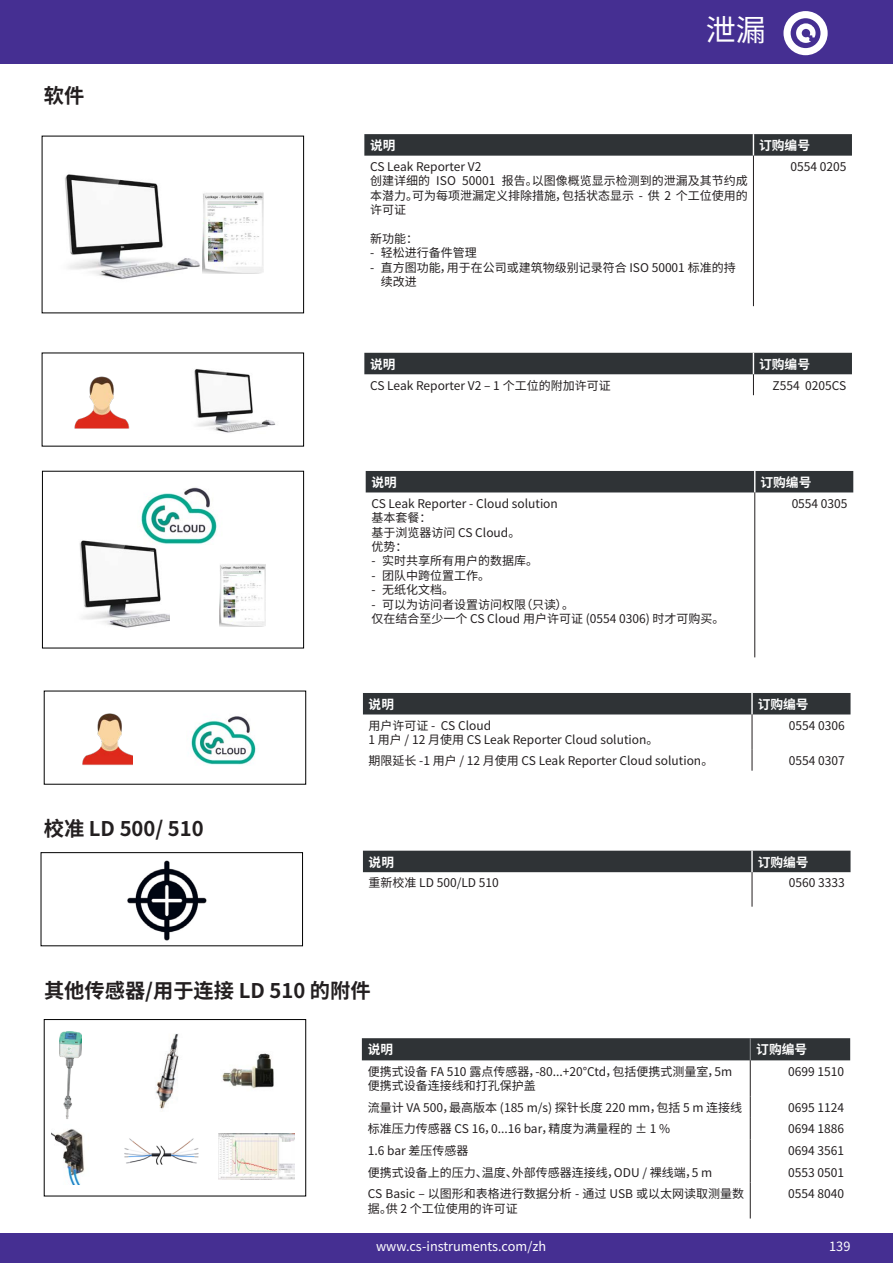
<style>
.page{position:relative;width:893px;height:1263px;background:#fff}
.page>*{position:absolute;margin:0;border:0;box-sizing:border-box;transform-origin:0 0}
.t1{font:30px "Noto Sans CJ Ksc";color:#fff}
.t2{font:700 20.25px "Noto Sans CJ Ksc";color:#231f20}
.t3{font:700 12.75px "Noto Sans CJ Ksc";color:#fff}
.t4{font:12.75px "Noto Sans CJ Ksc";color:#fff}
.t5{font:12px/14.4px "Noto Sans CJ Ksc";color:#231f20}
</style>
<div class="page">
<div style="left:0;top:0;width:893px;height:64px;background:#452f92"></div>
<div style="left:0;top:1233px;width:893px;height:30px;background:#452f92"></div>
<svg style="left:783px;top:11px;width:45px;height:44px"></svg>
<div style="left:362px;top:1038px;width:488px;height:22px;background:#2f3336"></div>
<hr style="left:750px;top:1060px;width:1px;height:36px;background:#231f20">
<svg style="left:750px;top:1096px;width:1px;height:86px"></svg>
<hr style="left:750px;top:1182px;width:1px;height:36px;background:#231f20">
<svg style="left:364px;top:134px;width:488px;height:22px;background:#34373a"></svg>
<hr style="left:753px;top:156px;width:1px;height:150px;background:#231f20">
<img style="left:202px;top:192px;width:61px;height:82px">
<svg style="left:364px;top:353px;width:488px;height:42px"></svg>
<div style="left:366px;top:471px;width:487px;height:21px;background:#2f3336"></div>
<hr style="left:754px;top:492px;width:1px;height:165px;background:#231f20">
<div style="left:363px;top:693px;width:487px;height:21px;background:#2f3336"></div>
<hr style="left:751px;top:693px;width:2px;height:21px;background:#fff">
<hr style="left:752px;top:714px;width:1px;height:36px;background:#231f20">
<svg style="left:752px;top:750px;width:1px;height:21px"></svg>
<img style="left:191px;top:716px;width:65px;height:49px">
<div style="left:363px;top:851px;width:487px;height:21px;background:#2f3336"></div>
<hr style="left:751px;top:851px;width:2px;height:21px;background:#fff">
<hr style="left:752px;top:872px;width:1px;height:35px;background:#231f20">
<img style="left:127px;top:860px;width:80px;height:81px">
<div style="left:41px;top:852px;width:262px;height:94px;border:1px solid #000"></div>
<div style="left:44px;top:1019px;width:262px;height:177px;border:1px solid #000"></div>
<img style="left:65px;top:174px;width:135px;height:105px">
<img style="left:82px;top:713px;width:50px;height:52px">
<img style="left:63px;top:376px;width:82px;height:70px">
<img style="left:155px;top:1033px;width:24px;height:76px">
<img style="left:221px;top:1053px;width:53px;height:36px">
<img style="left:60px;top:1031px;width:21px;height:88px">
<img style="left:124px;top:1138px;width:75px;height:27px">
<img style="left:51px;top:1129px;width:33px;height:56px">
<div style="left:218px;top:1130px;width:85px;height:55px;background:linear-gradient(to right,#fff,#fff)"></div>
<img style="left:218px;top:1134px;width:77px;height:45px">
<img style="left:194px;top:369px;width:82px;height:64px">
<img style="left:219px;top:564px;width:47px;height:63px">
<div style="left:42px;top:471px;width:262px;height:177px;border:1px solid #000"></div>
<img style="left:79px;top:540px;width:91px;height:88px">
<img style="left:137px;top:487px;width:81px;height:57px">
<h2 class="t2" style="left:44px;top:84px;width:42px">软件</h2>
<h2 class="t2" style="left:44px;top:817px;width:161px">校准 LD 500/ 510</h2>
<h1 class="t1" style="left:706px;top:14px;width:61px">泄漏</h1>
<p class="t3" style="left:370px;top:138px;width:27px">说明</p>
<p class="t3" style="left:759px;top:138px;width:52px">订购编号</p>
<p class="t5" style="left:370px;top:160px;width:379px">CS Leak Reporter V2<br>创建详细的 ISO 50001 报告。以图像概览显示检测到的泄漏及其节约成本潜力。可为每项泄漏定义排除措施，包括状态显示 - 供 2 个工位使用的许可证</p>
<p class="t5" style="left:370px;top:232px;width:49px">新功能：</p>
<p class="t5" style="left:370px;top:246px;width:108px">- 轻松进行备件管理</p>
<p class="t5" style="left:381px;top:260px;width:356px;text-indent:-11px">- 直方图功能，用于在公司或建筑物级别记录符合 ISO 50001 标准的持续改进</p>
<p class="t5" style="left:790px;top:160px;width:57px">0554 0205</p>
<p class="t3" style="left:370px;top:357px;width:27px">说明</p>
<p class="t3" style="left:759px;top:357px;width:52px">订购编号</p>
<p class="t5" style="left:370px;top:378px;width:242px">CS Leak Reporter V2 – 1 个工位的附加许可证</p>
<p class="t5" style="left:772px;top:378px;width:75px">Z554 0205CS</p>
<p class="t3" style="left:371px;top:475px;width:27px">说明</p>
<p class="t3" style="left:760px;top:475px;width:52px">订购编号</p>
<p class="t5" style="left:371px;top:496px;width:188px">CS Leak Reporter - Cloud solution基本套餐：<br>基于浏览器访问 CS Cloud。<br>优势：</p>
<p class="t5" style="left:371px;top:554px;width:168px">- 实时共享所有用户的数据库。</p>
<p class="t5" style="left:371px;top:568px;width:120px">- 团队中跨位置工作。</p>
<p class="t5" style="left:371px;top:583px;width:84px">- 无纸化文档。</p>
<p class="t5" style="left:371px;top:597px;width:355px">- 可以为访问者设置访问权限（只读）。<br>仅在结合至少一个 CS Cloud 用户许可证 (0554 0306) 时才可购买。</p>
<p class="t5" style="left:792px;top:496px;width:57px">0554 0305</p>
<p class="t3" style="left:369px;top:697px;width:27px">说明</p>
<p class="t3" style="left:758px;top:697px;width:52px">订购编号</p>
<p class="t5" style="left:369px;top:718px;width:291px">用户许可证 - CS Cloud<br>1 用户 / 12 月使用 CS Leak Reporter Cloud solution。</p>
<p class="t5" style="left:789px;top:718px;width:57px">0554 0306</p>
<p class="t5" style="left:369px;top:754px;width:346px">期限延长 -1 用户 / 12 月使用 CS Leak Reporter Cloud solution。</p>
<p class="t5" style="left:789px;top:754px;width:57px">0554 0307</p>
<p class="t3" style="left:369px;top:855px;width:27px">说明</p>
<p class="t3" style="left:758px;top:855px;width:52px">订购编号</p>
<p class="t5" style="left:369px;top:876px;width:132px">重新校准 LD 500/LD 510</p>
<p class="t5" style="left:789px;top:876px;width:57px">0560 3333</p>
<h2 class="t2" style="left:44px;top:979px;width:328px">其他传感器/用于连接 LD 510 的附件</h2>
<p class="t3" style="left:368px;top:1042px;width:27px">说明</p>
<p class="t3" style="left:756px;top:1042px;width:52px">订购编号</p>
<p class="t5" style="left:368px;top:1064px;width:366px">便携式设备 FA 510 露点传感器，-80...+20°Ctd，包括便携式测量室，5m便携式设备连接线和打孔保护盖</p>
<p class="t5" style="left:788px;top:1064px;width:57px">0699 1510</p>
<p class="t5" style="left:368px;top:1100px;width:376px">流量计 VA 500，最高版本 (185 m/s) 探针长度 220 mm，包括 5 m 连接线</p>
<p class="t5" style="left:788px;top:1100px;width:57px">0695 1124</p>
<p class="t5" style="left:368px;top:1122px;width:304px">标准压力传感器 CS 16，0...16 bar，精度为满量程的 ± 1 %</p>
<p class="t5" style="left:788px;top:1122px;width:57px">0694 1886</p>
<p class="t5" style="left:368px;top:1144px;width:102px">1.6 bar 差压传感器</p>
<p class="t5" style="left:788px;top:1144px;width:57px">0694 3561</p>
<p class="t5" style="left:368px;top:1165px;width:346px">便携式设备上的压力、温度、外部传感器连接线，ODU / 裸线端，5 m</p>
<p class="t5" style="left:788px;top:1165px;width:57px">0553 0501</p>
<p class="t5" style="left:368px;top:1187px;width:378px">CS Basic – 以图形和表格进行数据分析 - 通过 USB 或以太网读取测量数据。供 2 个工位使用的许可证</p>
<p class="t5" style="left:788px;top:1187px;width:57px">0554 8040</p>
<p class="t4" style="left:376px;top:1239px;width:172px">www.cs-instruments.com/zh</p>
<p class="t4" style="left:829px;top:1239px;width:23px">139</p>
</div>
